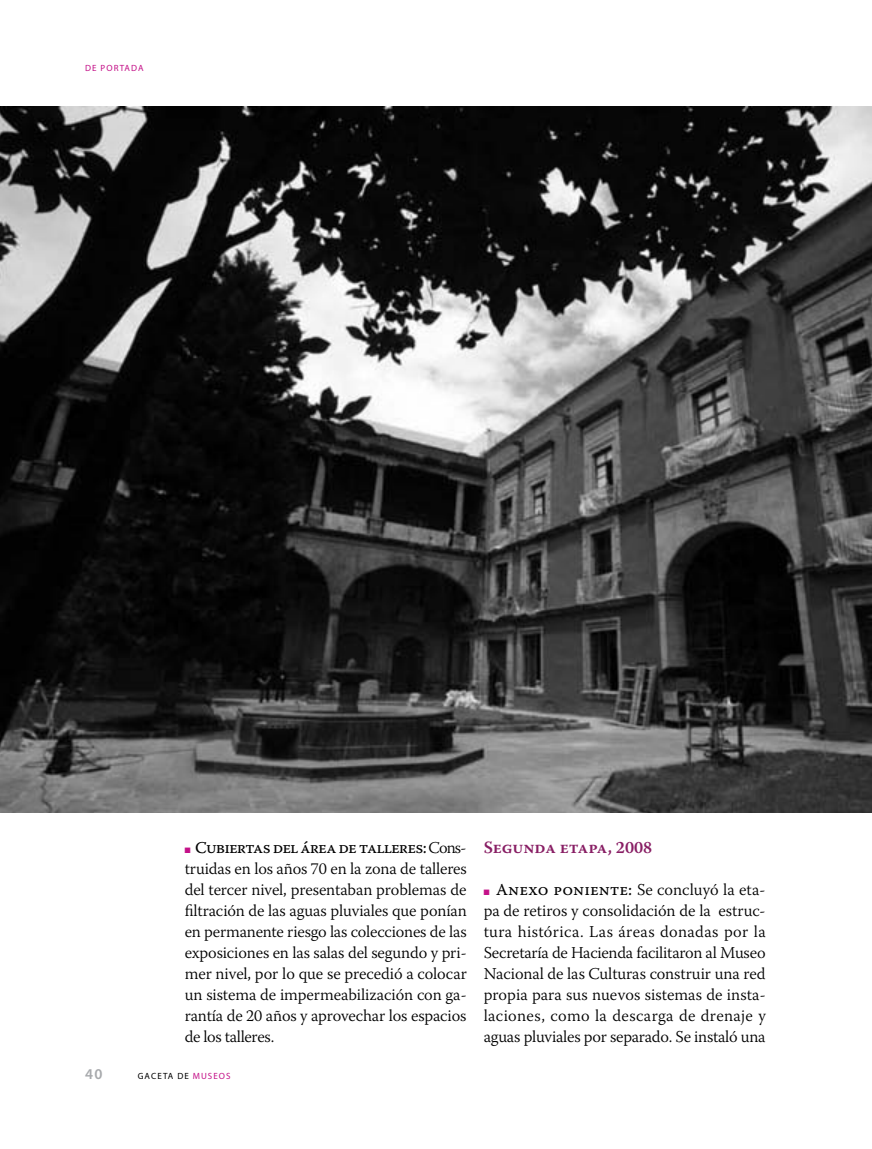
<style>
.page{position:relative;width:872px;height:1149px;background:#fff}
.page>*{position:absolute;margin:0;border:0;box-sizing:border-box;transform-origin:0 0}
.t1{font:600 17.1px "Warnock Pro";color:#881e64}
.t2{font:300 16.5px/21px "Warnock Pro";letter-spacing:-.01em;color:#000;text-align:justify}
.t3{font:16.5px "Warnock Pro Capt";letter-spacing:-.05em;color:#000}
.t4{font:600 15px "Myriad Pro";color:#a7a9ac}
.t5{font:9px "Myriad Pro";color:#000}
.t6{font:9px "Myriad Pro";color:#c41188}
.s1{font-family:"Warnock Pro";font-weight:300}
.s2{color:#c41188}
.s3{font-family:"Warnock Pro Capt";font-weight:400}
</style>
<div class="page">
<img style="left:0;top:106px;width:872px;height:706px">
<p class="t6" style="left:85px;top:62px;width:60px">DE PORTADA</p>
<p class="t3" style="left:195px;top:837px;width:273px">Cubiertas del área de talleres: <span class="s1">Cons-</span></p>
<p class="t2" style="left:185px;top:857px;width:284px">truidas en los años 70 en la zona de talleres del tercer nivel, presentaban problemas de filtración de las aguas pluviales que ponían en permanente riesgo las colecciones de las exposiciones en las salas del segundo y pri&shy;mer nivel, por lo que se precedió a colocar un sistema de impermeabilización con ga&shy;rantía de 20 años y aprovechar los espacios de los talleres.</p>
<p class="t4" style="left:85px;top:1064px;width:19px">40</p>
<p class="t5" style="left:138px;top:1070px;width:94px">GACETA DE <span class="s2">MUSEOS</span></p>
<p class="t1" style="left:484px;top:836px;width:170px">Segunda etapa, 2008</p>
<p class="t2" style="left:483px;top:878px;width:284px;text-indent:13px"><span class="s3">Anexo poniente:</span> Se concluyó la eta&shy;pa de retiros y consolidación de la estruc&shy;tura histórica. Las áreas donadas por la Secretaría de Hacienda facilitaron al Museo Nacional de las Culturas construir una red propia para sus nuevos sistemas de insta&shy;laciones, como la descarga de drenaje y aguas pluviales por separado. Se instaló una</p>
</div>
